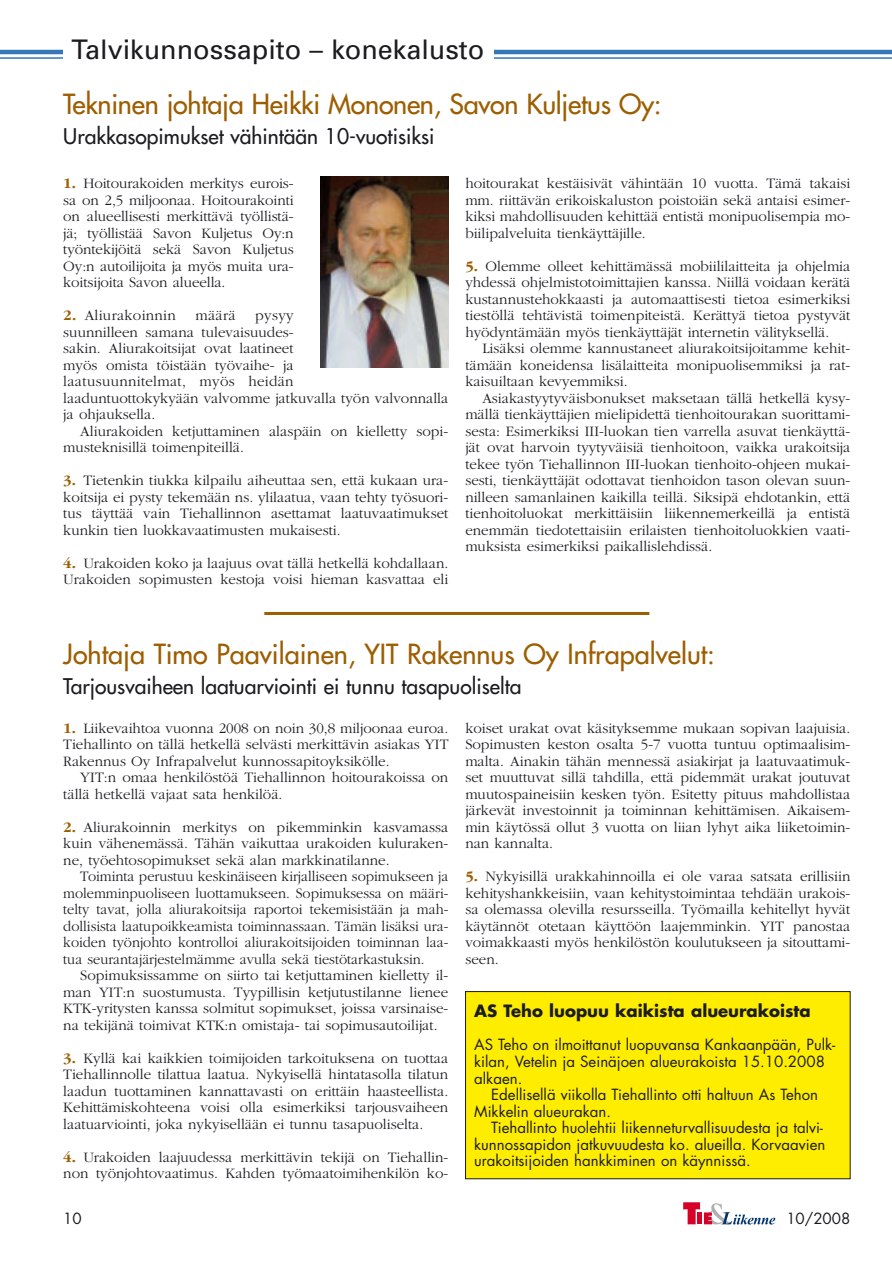
<style>
.page{position:relative;width:892px;height:1273px;background:#fff}
.page>*{position:absolute;margin:0;border:0;box-sizing:border-box;transform-origin:0 0}
.t1{font:27px "Futura";color:#9c5e00}
.t2{font:27px "Univers";color:#1b1c20}
.t3{font:21px "Futura";color:#1b1c20}
.t4{font:700 16.5px "Futura";color:#1b1c20}
.t5{font:300 15px/16.5px "Garamond";color:#1b1c20;text-align:justify}
.t6{font:300 15px/16.5px "Garamond";color:#1b1c20;text-align:justify;scale:.96 1}
.t7{font:15px/16.5px "Futura";color:#1b1c20}
.t8{font:300 15px "Garamond";letter-spacing:.02em;color:#1b1c20}
.s1{font-weight:700;color:#9c5e00}
</style>
<div class="page">
<svg style="left:683px;top:1202px;width:92px;height:22px"></svg>
<hr style="left:0;top:50px;width:891px;height:4px;background:#3677b6">
<hr style="left:0;top:57px;width:891px;height:2px;background:#3677b6">
<img style="left:321px;top:176px;width:127px;height:191px">
<hr style="left:264px;top:612px;width:385px;height:3px;background:#9c5e00">
<div style="left:63px;top:40px;width:430px;height:25px;background:#fff"></div>
<div style="left:465px;top:991px;width:385px;height:187px;background:#ffed00"></div>
<div style="left:465px;top:991px;width:385px;height:187px;border:1px solid #1b1c20"></div>
<h1 class="t2" style="left:72px;top:39px;width:414px">Talvikunnossapito – konekalusto</h1>
<h1 class="t1" style="left:63px;top:91px;width:600px">Tekninen johtaja Heikki Mononen, Savon Kuljetus Oy:</h1>
<h2 class="t3" style="left:63px;top:126px;width:373px">Urakkasopimukset vähintään 10-vuotisiksi</h2>
<p class="t5" style="left:63px;top:176px;width:232px"><span class="s1">1.</span> Hoitourakoiden merkitys eurois&shy;sa on 2,5 miljoonaa. Hoitourakointi on alueellisesti merkittävä työllistä&shy;jä; työllistää Savon Kuljetus Oy:n työntekijöitä sekä Savon Kuljetus Oy:n autoilijoita ja myös muita ura&shy;koitsijoita Savon alueella.</p>
<p class="t8" style="left:63px;top:309px;width:114px"><span class="s1">2.</span> Aliurakoinnin</p>
<p class="t5" style="left:195px;top:308px;width:42px">määrä</p>
<p class="t5" style="left:63px;top:308px;width:386px;text-align:left;text-indent:192px">pysyy<br>suunnilleen samana tulevaisuudes-<br>sakin. Aliurakoitsijat ovat laatineet<br>myös omista töistään työvaihe- ja<br>laatusuunnitelmat, myös heidän<br>laaduntuottokykyään valvomme jatkuvalla työn valvonnalla ja ohjauksella.</p>
<p class="t5" style="left:63px;top:424px;width:386px;text-indent:17px">Aliurakoiden ketjuttaminen alaspäin on kielletty sopi&shy;musteknisillä toimenpiteillä.</p>
<p class="t5" style="left:63px;top:473px;width:386px"><span class="s1">3.</span> Tietenkin tiukka kilpailu aiheuttaa sen, että kukaan ura&shy;koitsija ei pysty tekemään ns. ylilaatua, vaan tehty työsuori&shy;tus täyttää vain Tiehallinnon asettamat laatuvaatimukset kunkin tien luokkavaatimusten mukaisesti.</p>
<p class="t5" style="left:63px;top:556px;width:386px"><span class="s1">4.</span> Urakoiden koko ja laajuus ovat tällä hetkellä kohdallaan.<br>Urakoiden sopimusten kestoja voisi hieman kasvattaa eli</p>
<p class="t5" style="left:465px;top:176px;width:386px">hoitourakat kestäisivät vähintään 10 vuotta. Tämä takaisi mm. riittävän erikoiskaluston poistoiän sekä antaisi esimer&shy;kiksi mahdollisuuden kehittää entistä monipuolisempia mo&shy;biilipalveluita tienkäyttäjille.</p>
<p class="t5" style="left:465px;top:259px;width:386px"><span class="s1">5.</span> Olemme olleet kehittämässä mobiililaitteita ja ohjelmia yhdessä ohjelmistotoimittajien kanssa. Niillä voidaan kerätä kustannustehokkaasti ja automaattisesti tietoa esimerkiksi tiestöllä tehtävistä toimenpiteistä. Kerättyä tietoa pystyvät hyödyntämään myös tienkäyttäjät internetin välityksellä.</p>
<p class="t5" style="left:465px;top:341px;width:386px;text-indent:17px">Lisäksi olemme kannustaneet aliurakoitsijoitamme kehit&shy;tämään koneidensa lisälaitteita monipuolisemmiksi ja rat&shy;kaisuiltaan kevyemmiksi.</p>
<p class="t5" style="left:465px;top:391px;width:386px;text-indent:17px">Asiakastyytyväisbonukset maksetaan tällä hetkellä kysy&shy;mällä tienkäyttäjien mielipidettä tienhoitourakan suorittami&shy;sesta: Esimerkiksi III-luokan tien varrella asuvat tienkäyttä&shy;jät ovat harvoin tyytyväisiä tienhoitoon, vaikka urakoitsija tekee työn Tiehallinnon III-luokan tienhoito-ohjeen mukai&shy;sesti, tienkäyttäjät odottavat tienhoidon tason olevan suun&shy;nilleen samanlainen kaikilla teillä. Siksipä ehdotankin, että tienhoitoluokat merkittäisiin liikennemerkeillä ja entistä enemmän tiedotettaisiin erilaisten tienhoitoluokkien vaati&shy;muksista esimerkiksi paikallislehdissä.</p>
<h1 class="t1" style="left:63px;top:640px;width:653px">Johtaja Timo Paavilainen, YIT Rakennus Oy Infrapalvelut:</h1>
<h2 class="t3" style="left:63px;top:676px;width:459px">Tarjousvaiheen laatuarviointi ei tunnu tasapuoliselta</h2>
<p class="t5" style="left:63px;top:721px;width:386px"><span class="s1">1.</span> Liikevaihtoa vuonna 2008 on noin 30,8 miljoonaa euroa.<br>Tiehallinto on tällä hetkellä selvästi merkittävin asiakas YIT Rakennus Oy Infrapalvelut kunnossapitoyksikölle.</p>
<p class="t5" style="left:63px;top:770px;width:386px;text-indent:17px">YIT:n omaa henkilöstöä Tiehallinnon hoitourakoissa on tällä hetkellä vajaat sata henkilöä.</p>
<p class="t5" style="left:63px;top:820px;width:386px"><span class="s1">2.</span> Aliurakoinnin merkitys on pikemminkin kasvamassa kuin vähenemässä. Tähän vaikuttaa urakoiden kuluraken&shy;ne, työehtosopimukset sekä alan markkinatilanne.</p>
<p class="t6" style="left:63px;top:869px;width:402px;text-indent:17px">Toiminta perustuu keskinäiseen kirjalliseen sopimukseen ja molemminpuoliseen luottamukseen. Sopimuksessa on määri&shy;telty tavat, jolla aliurakoitsija raportoi tekemisistään ja mah&shy;dollisista laatupoikkeamista toiminnassaan. Tämän lisäksi ura&shy;koiden työnjohto kontrolloi aliurakoitsijoiden toiminnan laa&shy;tua seurantajärjestelmämme avulla sekä tiestötarkastuksin.</p>
<p class="t5" style="left:63px;top:968px;width:386px;text-indent:17px">Sopimuksissamme on siirto tai ketjuttaminen kielletty il&shy;man YIT:n suostumusta. Tyypillisin ketjutustilanne lienee KTK-yritysten kanssa solmitut sopimukset, joissa varsinaise&shy;na tekijänä toimivat KTK:n omistaja- tai sopimusautoilijat.</p>
<p class="t5" style="left:63px;top:1051px;width:386px"><span class="s1">3.</span> Kyllä kai kaikkien toimijoiden tarkoituksena on tuottaa Tiehallinnolle tilattua laatua. Nykyisellä hintatasolla tilatun laadun tuottaminen kannattavasti on erittäin haasteellista.<br>Kehittämiskohteena voisi olla esimerkiksi tarjousvaiheen laatuarviointi, joka nykyisellään ei tunnu tasapuoliselta.</p>
<p class="t5" style="left:63px;top:1150px;width:386px"><span class="s1">4.</span> Urakoiden laajuudessa merkittävin tekijä on Tiehallin&shy;non työnjohtovaatimus. Kahden työmaatoimihenkilön ko-</p>
<p class="t7" style="left:63px;top:1211px;width:20px">10</p>
<p class="t5" style="left:465px;top:721px;width:386px">koiset urakat ovat käsityksemme mukaan sopivan laajuisia.<br>Sopimusten keston osalta 5-7 vuotta tuntuu optimaalisim&shy;malta. Ainakin tähän mennessä asiakirjat ja laatuvaatimuk&shy;set muuttuvat sillä tahdilla, että pidemmät urakat joutuvat muutospaineisiin kesken työn. Esitetty pituus mahdollistaa järkevät investoinnit ja toiminnan kehittämisen. Aikaisem&shy;min käytössä ollut 3 vuotta on liian lyhyt aika liiketoimin&shy;nan kannalta.</p>
<p class="t5" style="left:465px;top:869px;width:386px"><span class="s1">5.</span> Nykyisillä urakkahinnoilla ei ole varaa satsata erillisiin kehityshankkeisiin, vaan kehitystoimintaa tehdään urakois&shy;sa olemassa olevilla resursseilla. Työmailla kehitellyt hyvät käytännöt otetaan käyttöön laajemminkin. YIT panostaa voimakkaasti myös henkilöstön koulutukseen ja sitouttami&shy;seen.</p>
<p class="t4" style="left:474px;top:1003px;width:338px">AS Teho luopuu kaikista alueurakoista</p>
<p class="t7" style="left:474px;top:1038px;width:362px">AS Teho on ilmoittanut luopuvansa Kankaanpään, Pulk&shy;kilan, Vetelin ja Seinäjoen alueurakoista 15.10.2008 alkaen.</p>
<p class="t7" style="left:474px;top:1087px;width:345px;text-indent:17px">Edellisellä viikolla Tiehallinto otti haltuun As Tehon<br>Mikkelin alueurakan.</p>
<p class="t7" style="left:474px;top:1120px;width:353px;text-indent:17px">Tiehallinto huolehtii liikenneturvallisuudesta ja talvi&shy;kunnossapidon jatkuvuudesta ko. alueilla. Korvaavien urakoitsijoiden hankkiminen on käynnissä.</p>
<p class="t7" style="left:786px;top:1211px;width:65px">10/2008</p>
</div>
